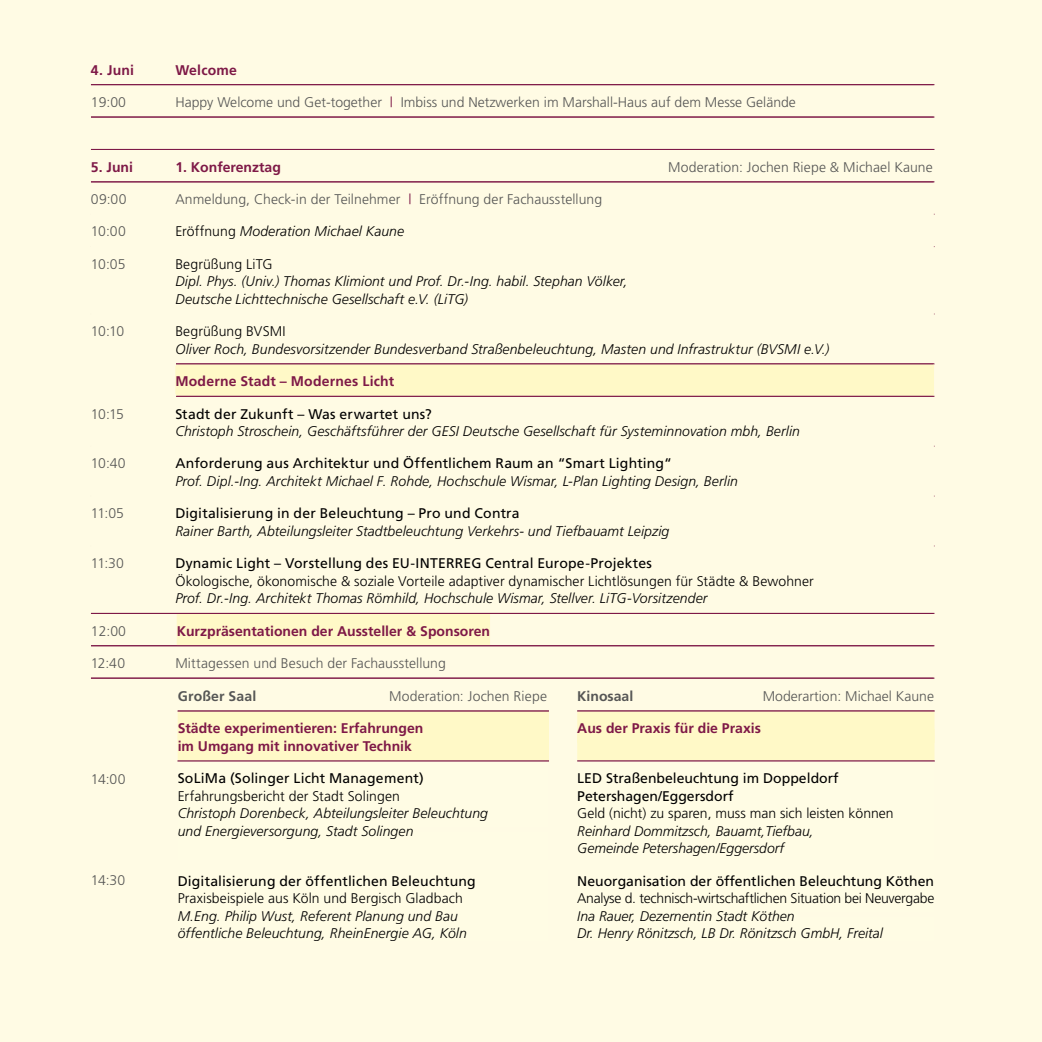
<style>
.page{position:relative;width:1042px;height:1042px;background:#fffbe4}
.page>*{position:absolute;margin:0;border:0;box-sizing:border-box;transform-origin:0 0}
.t1{font:italic 300 14px/17.5px "Frutiger";letter-spacing:.005em;color:#000}
.t2{font:14px/17.5px "Frutiger";letter-spacing:.01em;color:#000}
.t3{font:300 14px "Frutiger";color:#565655}
.t4{font:300 14px "Frutiger";letter-spacing:.005em;color:#000}
.t5{font:700 14px/17.5px "Frutiger";color:#7e1947}
.t6{font:300 14px "Frutiger";letter-spacing:-.02em;color:#000}
.t7{font:700 14px "Frutiger";letter-spacing:.01em;color:#565655}
.s1{color:#7e1947}
.s2{font-style:normal}
</style>
<div class="page">
<div style="left:178px;top:711px;width:371px;height:32px;background:#fff9c7"></div>
<div style="left:178px;top:729px;width:371px;height:31px;background:#fff9c7"></div>
<div style="left:577px;top:711px;width:357px;height:32px;background:#fff9c7"></div>
<div style="left:577px;top:729px;width:357px;height:31px;background:#fff9c7"></div>
<hr style="left:91px;top:84px;width:843px;height:1px;background:#7e1947">
<hr style="left:91px;top:117px;width:843px;height:1px;background:#7e1947">
<hr style="left:91px;top:149px;width:843px;height:1px;background:#7e1947">
<hr style="left:91px;top:181px;width:843px;height:1px;background:#7e1947">
<hr style="left:91px;top:214px;width:843px;height:1px;background:#7e1947">
<hr style="left:91px;top:246px;width:843px;height:1px;background:#7e1947">
<div style="left:175px;top:364px;width:759px;height:32px;background:#fff9c7"></div>
<hr style="left:91px;top:613px;width:843px;height:1px;background:#7e1947">
<div style="left:177px;top:614px;width:313px;height:31px;background:#fff9c7"></div>
<hr style="left:91px;top:678px;width:843px;height:1px;background:#7e1947">
<hr style="left:176px;top:396px;width:758px;height:1px;background:#7e1947">
<hr style="left:175px;top:363px;width:758px;height:1px;background:#7e1947">
<hr style="left:91px;top:645px;width:843px;height:1px;background:#7e1947">
<hr style="left:178px;top:710px;width:371px;height:1px;background:#7e1947">
<hr style="left:577px;top:710px;width:357px;height:1px;background:#7e1947">
<hr style="left:577px;top:760px;width:357px;height:1px;background:#7e1947">
<hr style="left:178px;top:760px;width:371px;height:1px;background:#7e1947">
<hr style="left:91px;top:245px;width:842px;height:3px;background:#fffbe4">
<hr style="left:91px;top:212px;width:842px;height:4px;background:#fffbe4">
<hr style="left:89px;top:362px;width:87px;height:4px;background:#fffbe4">
<hr style="left:89px;top:394px;width:87px;height:4px;background:#fffbe4">
<p class="t5" style="left:91px;top:61px;width:45px">4. Juni</p>
<p class="t5" style="left:175px;top:61px;width:63px">Welcome</p>
<p class="t3" style="left:91px;top:94px;width:37px">19:00</p>
<p class="t3" style="left:175px;top:94px;width:622px">Happy Welcome und Get-together <span class="s1">|</span> Imbiss und Netzwerken im Marshall-Haus auf dem Messe Gelände</p>
<p class="t5" style="left:91px;top:158px;width:44px">5. Juni</p>
<p class="t5" style="left:175px;top:158px;width:107px">1. Konferenztag</p>
<p class="t3" style="left:668px;top:159px;width:266px">Moderation: Jochen Riepe &amp; Michael Kaune</p>
<p class="t3" style="left:91px;top:191px;width:37px">09:00</p>
<p class="t3" style="left:175px;top:191px;width:428px">Anmeldung, Check-in der Teilnehmer <span class="s1">|</span> Eröffnung der Fachausstellung</p>
<p class="t3" style="left:91px;top:224px;width:37px">10:00</p>
<p class="t1" style="left:175px;top:223px;width:230px"><span class="s2">Eröffnung</span> Moderation Michael Kaune</p>
<p class="t3" style="left:91px;top:256px;width:36px">10:05</p>
<p class="t4" style="left:175px;top:256px;width:99px">Begrüßung LiTG</p>
<p class="t1" style="left:175px;top:273px;width:454px">Dipl. Phys. (Univ.) Thomas Klimiont und Prof. Dr.-Ing. habil. Stephan Völker,<br>Deutsche Lichttechnische Gesellschaft e.V. (LiTG)</p>
<p class="t3" style="left:91px;top:323px;width:35px">10:10</p>
<p class="t4" style="left:175px;top:323px;width:112px">Begrüßung BVSMI</p>
<p class="t1" style="left:175px;top:340px;width:655px">Oliver Roch, Bundesvorsitzender Bundesverband Straßenbeleuchtung, Masten und Infrastruktur (BVSMI e.V.)</p>
<p class="t5" style="left:175px;top:372px;width:220px">Moderne Stadt – Modernes Licht</p>
<p class="t3" style="left:91px;top:406px;width:35px">10:15</p>
<p class="t2" style="left:175px;top:405px;width:258px">Stadt der Zukunft – Was erwartet uns?</p>
<p class="t1" style="left:175px;top:422px;width:626px">Christoph Stroschein, Geschäftsführer der GESI Deutsche Gesellschaft für Systeminnovation mbh, Berlin</p>
<p class="t3" style="left:91px;top:456px;width:36px">10:40</p>
<p class="t2" style="left:175px;top:455px;width:498px">Anforderung aus Architektur und Öffentlichem Raum an “Smart Lighting“</p>
<p class="t1" style="left:175px;top:472px;width:564px">Prof. Dipl.-Ing. Architekt Michael F. Rohde, Hochschule Wismar, L-Plan Lighting Design, Berlin</p>
<p class="t3" style="left:91px;top:505px;width:35px">11:05</p>
<p class="t2" style="left:175px;top:504px;width:346px">Digitalisierung in der Beleuchtung – Pro und Contra</p>
<p class="t1" style="left:175px;top:522px;width:495px">Rainer Barth, Abteilungsleiter Stadtbeleuchtung Verkehrs- und Tiefbauamt Leipzig</p>
<p class="t3" style="left:91px;top:555px;width:35px">11:30</p>
<p class="t2" style="left:175px;top:554px;width:478px">Dynamic Light – Vorstellung des EU-INTERREG Central Europe-Projektes</p>
<p class="t4" style="left:175px;top:573px;width:640px">Ökologische, ökonomische &amp; soziale Vorteile adaptiver dynamischer Lichtlösungen für Städte &amp; Bewohner</p>
<p class="t1" style="left:175px;top:589px;width:534px">Prof. Dr.-Ing. Architekt Thomas Römhild, Hochschule Wismar, Stellver. LiTG-Vorsitzender</p>
<p class="t3" style="left:91px;top:623px;width:37px">12:00</p>
<p class="t5" style="left:177px;top:622px;width:315px">Kurzpräsentationen der Aussteller &amp; Sponsoren</p>
<p class="t3" style="left:91px;top:655px;width:36px">12:40</p>
<p class="t3" style="left:175px;top:655px;width:272px">Mittagessen und Besuch der Fachausstellung</p>
<p class="t3" style="left:91px;top:771px;width:36px">14:00</p>
<p class="t3" style="left:91px;top:872px;width:36px">14:30</p>
<p class="t7" style="left:178px;top:688px;width:80px">Großer Saal</p>
<p class="t3" style="left:389px;top:688px;width:159px">Moderation: Jochen Riepe</p>
<p class="t5" style="left:178px;top:719px;width:247px">Städte experimentieren: Erfahrungen im Umgang mit innovativer Technik</p>
<p class="t2" style="left:178px;top:769px;width:247px">SoLiMa (Solinger Licht Management)</p>
<p class="t4" style="left:178px;top:788px;width:224px">Erfahrungsbericht der Stadt Solingen</p>
<p class="t1" style="left:178px;top:804px;width:312px">Christoph Dorenbeck, Abteilungsleiter Beleuchtung und Energieversorgung, Stadt Solingen</p>
<p class="t2" style="left:178px;top:872px;width:299px">Digitalisierung der öffentlichen Beleuchtung</p>
<p class="t4" style="left:178px;top:890px;width:287px">Praxisbeispiele aus Köln und Bergisch Gladbach</p>
<p class="t1" style="left:178px;top:907px;width:291px">M.Eng. Philip Wust, Referent Planung und Bau öffentliche Beleuchtung, RheinEnergie AG, Köln</p>
<p class="t7" style="left:577px;top:688px;width:58px">Kinosaal</p>
<p class="t3" style="left:763px;top:688px;width:173px">Moderartion: Michael Kaune</p>
<p class="t5" style="left:577px;top:719px;width:185px">Aus der Praxis für die Praxis</p>
<p class="t2" style="left:577px;top:769px;width:263px">LED Straßenbeleuchtung im Doppeldorf<br>Petershagen/Eggersdorf</p>
<p class="t4" style="left:577px;top:805px;width:318px">Geld (nicht) zu sparen, muss man sich leisten können</p>
<p class="t1" style="left:577px;top:822px;width:238px">Reinhard Dommitzsch, Bauamt,Tiefbau,<br>Gemeinde Petershagen/Eggersdorf</p>
<p class="t2" style="left:577px;top:872px;width:358px">Neuorganisation der öffentlichen Beleuchtung Köthen</p>
<p class="t6" style="left:577px;top:890px;width:359px">Analyse d. technisch-wirtschaftlichen Situation bei Neuvergabe</p>
<p class="t1" style="left:577px;top:907px;width:307px">Ina Rauer, Dezernentin Stadt Köthen<br>Dr. Henry Rönitzsch, LB Dr. Rönitzsch GmbH, Freital</p>
</div>
